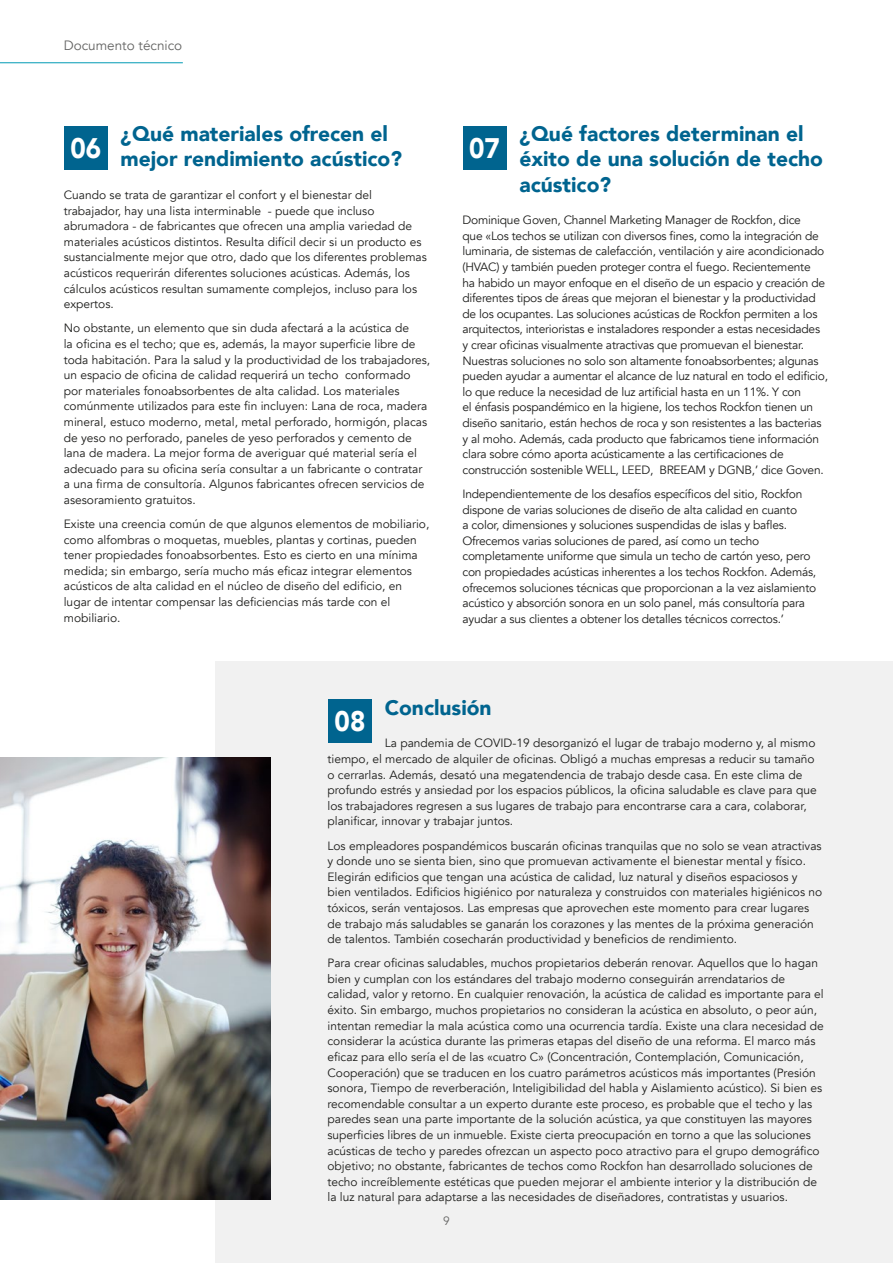
<style>
.page{position:relative;width:893px;height:1263px;background:#fff}
.page>*{position:absolute;margin:0;border:0;box-sizing:border-box;transform-origin:0 0}
.t1{font:900 28.2px "Avenir";color:#fff;scale:.92 1}
.t2{font:900 21px/25.2px "Avenir";color:#00648f}
.t3{font:13.5px "Avenir";color:#646463}
.t4{font:12px/15.6px "Avenir";color:#1d1d1b}
.t5{font:12px/15.6px "Avenir";letter-spacing:-.02em;color:#1d1d1b}
.t6{font:12px "Avenir";color:#646463}
</style>
<div class="page">
<div style="left:215px;top:661px;width:678px;height:602px;background:#f1f1f1"></div>
<div style="left:64px;top:126px;width:44px;height:44px;background:#00648f"></div>
<div style="left:463px;top:126px;width:44px;height:44px;background:#00648f"></div>
<div style="left:328px;top:699px;width:44px;height:44px;background:#00648f"></div>
<img style="left:0;top:758px;width:270px;height:442px">
<hr style="left:0;top:62px;width:183px;height:1px;background:#009ab4">
<p class="t3" style="left:64px;top:38px;width:120px">Documento técnico</p>
<h2 class="t2" style="left:121px;top:121px;width:283px">¿Qué materiales ofrecen el mejor rendimiento acústico?</h2>
<p class="t4" style="left:64px;top:187px;width:365px">Cuando se trata de garantizar el confort y el bienestar del trabajador, hay una lista interminable - puede que incluso abrumadora - de fabricantes que ofrecen una amplia variedad de materiales acústicos distintos. Resulta difícil decir si un producto es sustancialmente mejor que otro, dado que los diferentes problemas acústicos requerirán diferentes soluciones acústicas. Además, los cálculos acústicos resultan sumamente complejos, incluso para los expertos.</p>
<p class="t4" style="left:64px;top:321px;width:368px">No obstante, un elemento que sin duda afectará a la acústica de<br>la oficina es el techo; que es, además, la mayor superficie libre de toda habitación. Para la salud y la productividad de los trabajadores, un espacio de oficina de calidad requerirá un techo conformado por materiales fonoabsorbentes de alta calidad. Los materiales comúnmente utilizados para este fin incluyen: Lana de roca, madera mineral, estuco moderno, metal, metal perforado, hormigón, placas de yeso no perforado, paneles de yeso perforados y cemento de lana de madera. La mejor forma de averiguar qué material sería el adecuado para su oficina sería consultar a un fabricante o contratar a una firma de consultoría. Algunos fabricantes ofrecen servicios de asesoramiento gratuitos.</p>
<p class="t4" style="left:64px;top:516px;width:367px">Existe una creencia común de que algunos elementos de mobiliario, como alfombras o moquetas, muebles, plantas y cortinas, pueden tener propiedades fonoabsorbentes. Esto es cierto en una mínima medida; sin embargo, sería mucho más eficaz integrar elementos acústicos de alta calidad en el núcleo de diseño del edificio, en lugar de intentar compensar las deficiencias más tarde con el mobiliario.</p>
<h2 class="t2" style="left:519px;top:121px;width:305px">¿Qué factores determinan el éxito de una solución de techo acústico?</h2>
<p class="t5" style="left:462px;top:212px;width:367px">Dominique Goven, Channel Marketing Manager de Rockfon, dice<br>que «Los techos se utilizan con diversos fines, como la integración de luminaria, de sistemas de calefacción, ventilación y aire acondicionado (HVAC) y también pueden proteger contra el fuego. Recientemente<br>ha habido un mayor enfoque en el diseño de un espacio y creación de diferentes tipos de áreas que mejoran el bienestar y la productividad de los ocupantes. Las soluciones acústicas de Rockfon permiten a los arquitectos, interioristas e instaladores responder a estas necesidades y crear oficinas visualmente atractivas que promuevan el bienestar.<br>Nuestras soluciones no solo son altamente fonoabsorbentes; algunas pueden ayudar a aumentar el alcance de luz natural en todo el edificio, lo que reduce la necesidad de luz artificial hasta en un 11%. Y con<br>el énfasis pospandémico en la higiene, los techos Rockfon tienen un diseño sanitario, están hechos de roca y son resistentes a las bacterias y al moho. Además, cada producto que fabricamos tiene información clara sobre cómo aporta acústicamente a las certificaciones de construcción sostenible WELL, LEED, BREEAM y DGNB,’ dice Goven.</p>
<p class="t5" style="left:462px;top:486px;width:355px">Independientemente de los desafíos específicos del sitio, Rockfon dispone de varias soluciones de diseño de alta calidad en cuanto<br>a color, dimensiones y soluciones suspendidas de islas y bafles.<br>Ofrecemos varias soluciones de pared, así como un techo completamente uniforme que simula un techo de cartón yeso, pero con propiedades acústicas inherentes a los techos Rockfon. Además, ofrecemos soluciones técnicas que proporcionan a la vez aislamiento acústico y absorción sonora en un solo panel, más consultoría para ayudar a sus clientes a obtener los detalles técnicos correctos.’</p>
<h1 class="t1" style="left:70px;top:124px;width:35px">06</h1>
<h1 class="t1" style="left:469px;top:124px;width:35px">07</h1>
<h2 class="t2" style="left:385px;top:694px;width:108px">Conclusión</h2>
<p class="t4" style="left:328px;top:736px;width:491px;text-indent:57px">La pandemia de COVID-19 desorganizó el lugar de trabajo moderno y, al mismo tiempo, el mercado de alquiler de oficinas. Obligó a muchas empresas a reducir su tamaño o cerrarlas. Además, desató una megatendencia de trabajo desde casa. En este clima de profundo estrés y ansiedad por los espacios públicos, la oficina saludable es clave para que los trabajadores regresen a sus lugares de trabajo para encontrarse cara a cara, colaborar, planificar, innovar y trabajar juntos.</p>
<p class="t4" style="left:328px;top:838px;width:496px">Los empleadores pospandémicos buscarán oficinas tranquilas que no solo se vean atractivas y donde uno se sienta bien, sino que promuevan activamente el bienestar mental y físico.<br>Elegirán edificios que tengan una acústica de calidad, luz natural y diseños espaciosos y bien ventilados. Edificios higiénico por naturaleza y construidos con materiales higiénicos no tóxicos, serán ventajosos. Las empresas que aprovechen este momento para crear lugares de trabajo más saludables se ganarán los corazones y las mentes de la próxima generación de talentos. También cosecharán productividad y beneficios de rendimiento.</p>
<p class="t4" style="left:328px;top:955px;width:498px">Para crear oficinas saludables, muchos propietarios deberán renovar. Aquellos que lo hagan bien y cumplan con los estándares del trabajo moderno conseguirán arrendatarios de calidad, valor y retorno. En cualquier renovación, la acústica de calidad es importante para el éxito. Sin embargo, muchos propietarios no consideran la acústica en absoluto, o peor aún, intentan remediar la mala acústica como una ocurrencia tardía. Existe una clara necesidad de considerar la acústica durante las primeras etapas del diseño de una reforma. El marco más eficaz para ello sería el de las «cuatro C» (Concentración, Contemplación, Comunicación, Cooperación) que se traducen en los cuatro parámetros acústicos más importantes (Presión sonora, Tiempo de reverberación, Inteligibilidad del habla y Aislamiento acústico). Si bien es recomendable consultar a un experto durante este proceso, es probable que el techo y las paredes sean una parte importante de la solución acústica, ya que constituyen las mayores superficies libres de un inmueble. Existe cierta preocupación en torno a que las soluciones acústicas de techo y paredes ofrezcan un aspecto poco atractivo para el grupo demográfico objetivo; no obstante, fabricantes de techos como Rockfon han desarrollado soluciones de techo increíblemente estéticas que pueden mejorar el ambiente interior y la distribución de la luz natural para adaptarse a las necesidades de diseñadores, contratistas y usuarios.</p>
<h1 class="t1" style="left:335px;top:697px;width:35px">08</h1>
<p class="t6" style="left:443px;top:1213px;width:8px">9</p>
</div>
